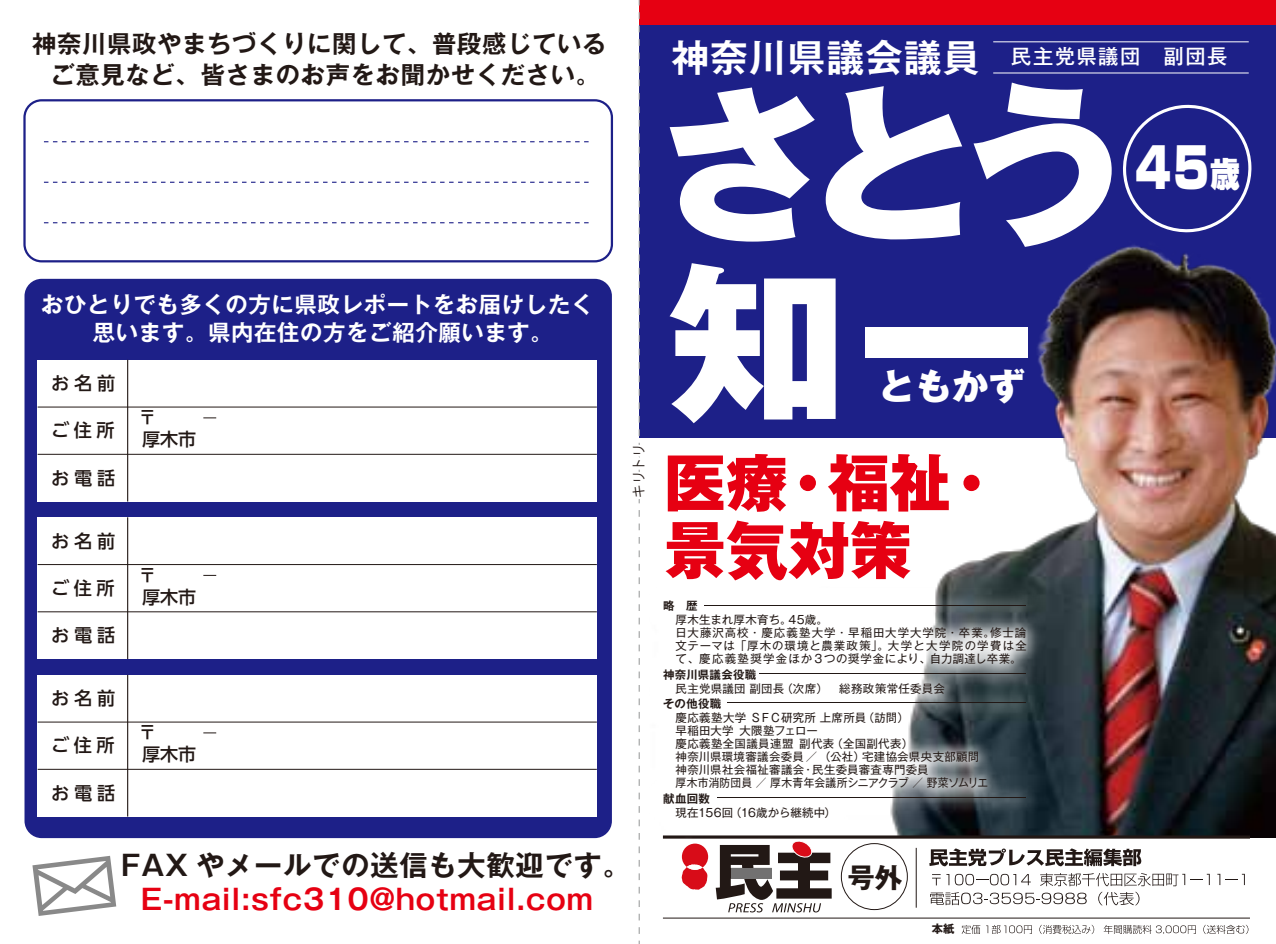
<style>
.page{position:relative;width:1276px;height:944px;background:#fff}
.page>*{position:absolute;margin:0;border:0;box-sizing:border-box;transform-origin:0 0}
.t1{font:800 170.55px "Gothic MB101 Pr 5";color:#fff;scale:1.05 1}
.t2{font:800 170.55px "Gothic MB101 Pr 5";color:#fff}
.t3{font:800 62.32px/67.5px "Gothic MB101 Pr 5";letter-spacing:.005em;color:#e60012}
.t4{font:900 55.57px "Shin Go Pr 5";color:#fff;scale:.8 1}
.t5{font:800 36px "Gothic MB101 Pr 5";color:#fff}
.t6{font:700 28.12px "Gothic MB101 Pr 5 De";letter-spacing:.03em;color:#e60012}
.t7{font:700 28.12px "Gothic MB101 Pr 5 De";letter-spacing:.03em;color:#221815}
.t8{font:700 27.45px "Gothic MB101 Pr 5";color:#221815}
.t9{font:700 24.3px/30.6px "Gothic MB101 Pr 5 De";letter-spacing:.03em;color:#221815;text-align:center}
.t10{font:700 22.28px/28.1px "Gothic MB101 Pr 5 De";letter-spacing:.03em;color:#fff;text-align:center}
.t11{font:500 20.25px "Gothic MB101 Pr 5";letter-spacing:.075em;color:#fff}
.t12{font:500 18.22px "UD Shin Go NT Pro";letter-spacing:.26em;color:#221815}
.t13{font:500 18px/21.8px "UD Shin Go NT Pro";color:#221815}
.t14{font:13.5px "Koz Go Pro";color:#221815}
.t15{font:11.47px/13px "Gothic MB101 Pr 5";letter-spacing:.03em;color:#221815}
.t16{font:11.47px/13px "Gothic MB101 Pr 5";letter-spacing:.085em;color:#221815}
.t17{font:700 11.47px "Gothic MB101 Pr 5 De";letter-spacing:.025em;color:#221815}
.t18{font:11.47px "Gothic MB101 Pr 5";letter-spacing:.01em;color:#221815}
.t19{font:700 11.25px "Gothic MB101 Pr 5";color:#221815}
.s1{font-family:"Gothic MB101 Pr 5 De";font-weight:700;font-size:37.8px}
.s2{font-size:33.98px}
</style>
<div class="page">
<div style="left:639px;top:0;width:637px;height:438px;background:#1d2088"></div>
<div style="left:639px;top:0;width:637px;height:24px;background:#e60012"></div>
<img style="left:1037px;top:245px;width:239px;height:593px">
<svg style="left:1112px;top:835px;width:138px;height:4px"></svg>
<hr style="left:663px;top:918px;width:587px;height:1px;background:#221815">
<svg style="left:1112px;top:848px;width:29px;height:18px"></svg>
<svg style="left:1112px;top:873px;width:97px;height:13px"></svg>
<svg style="left:1217px;top:874px;width:27px;height:11px"></svg>
<svg style="left:1112px;top:892px;width:27px;height:13px"></svg>
<svg style="left:1112px;top:925px;width:84px;height:9px"></svg>
<svg style="left:1203px;top:925px;width:45px;height:9px"></svg>
<svg style="left:1123px;top:104px;width:129px;height:129px"></svg>
<hr style="left:993px;top:41px;width:255px;height:1px;background:#fff">
<hr style="left:993px;top:73px;width:255px;height:1px;background:#fff">
<img style="left:578px;top:515px;width:534px;height:419px">
<hr style="left:704px;top:605px;width:322px;height:1px;background:#221815">
<hr style="left:759px;top:673px;width:267px;height:1px;background:#221815">
<hr style="left:727px;top:703px;width:299px;height:1px;background:#221815">
<hr style="left:717px;top:797px;width:309px;height:1px;background:#221815">
<div style="left:25px;top:279px;width:587px;height:559px;background:#1d2088;border-radius:17px"></div>
<div style="left:23px;top:99px;width:590px;height:163px;border:2px solid #1d2088;border-radius:17px"></div>
<div style="left:38px;top:360px;width:559px;height:142px;background:#fff"></div>
<hr style="left:127px;top:360px;width:1px;height:142px;background:#221815">
<hr style="left:38px;top:407px;width:559px;height:1px;background:#221815">
<hr style="left:38px;top:454px;width:559px;height:1px;background:#221815">
<svg style="left:203px;top:417px;width:13px;height:1px"></svg>
<div style="left:38px;top:517px;width:559px;height:142px;background:#fff"></div>
<hr style="left:127px;top:517px;width:1px;height:142px;background:#221815">
<hr style="left:38px;top:564px;width:559px;height:1px;background:#221815">
<hr style="left:38px;top:611px;width:559px;height:1px;background:#221815">
<svg style="left:203px;top:575px;width:13px;height:1px"></svg>
<div style="left:38px;top:675px;width:559px;height:142px;background:#fff"></div>
<hr style="left:127px;top:675px;width:1px;height:142px;background:#221815">
<hr style="left:38px;top:722px;width:559px;height:1px;background:#221815">
<hr style="left:38px;top:769px;width:559px;height:1px;background:#221815">
<svg style="left:203px;top:732px;width:13px;height:1px"></svg>
<svg style="left:44px;top:141px;width:544px;height:1px"></svg>
<svg style="left:44px;top:182px;width:544px;height:1px"></svg>
<svg style="left:44px;top:222px;width:544px;height:1px"></svg>
<svg style="left:628px;top:0;width:23px;height:944px"></svg>
<h3 class="t9" style="left:32px;top:27px;width:576px">神奈川県政やまちづくりに関して、普段感じているご意見など、皆さまのお声をお聞かせください。</h3>
<h3 class="t10" style="left:41px;top:289px;width:554px">おひとりでも多くの方に県政レポートをお届けしたく思います。県内在住の方をご紹介願います。</h3>
<h3 class="t12" style="left:51px;top:368px;width:66px">お名前</h3>
<h3 class="t12" style="left:51px;top:416px;width:65px">ご住所</h3>
<h3 class="t12" style="left:51px;top:463px;width:66px">お電話</h3>
<h3 class="t12" style="left:51px;top:526px;width:66px">お名前</h3>
<h3 class="t12" style="left:51px;top:573px;width:65px">ご住所</h3>
<h3 class="t12" style="left:51px;top:620px;width:66px">お電話</h3>
<h3 class="t12" style="left:51px;top:683px;width:66px">お名前</h3>
<h3 class="t12" style="left:51px;top:731px;width:65px">ご住所</h3>
<h3 class="t12" style="left:51px;top:778px;width:66px">お電話</h3>
<h3 class="t13" style="left:138px;top:406px;width:59px">〒<br>厚木市</h3>
<h3 class="t13" style="left:138px;top:564px;width:59px">〒<br>厚木市</h3>
<h3 class="t13" style="left:138px;top:721px;width:59px">〒<br>厚木市</h3>
<h3 class="t7" style="left:121px;top:842px;width:511px">FAX やメールでの送信も大歓迎です。</h3>
<h3 class="t6" style="left:141px;top:876px;width:454px">E-mail:sfc310@hotmail.com</h3>
<p class="t14" style="left:630px;top:498px;width:55px;rotate:-90deg">キリトリ</p>
<h3 class="t11" style="left:671px;top:40px;width:557px"><span class="s1">神奈川県議会議員</span> 民主党県議団　副団長</h3>
<h1 class="t1" style="left:654px;top:22px;width:459px">さとう</h1>
<h1 class="t2" style="left:668px;top:200px;width:368px">知一</h1>
<h3 class="t5" style="left:878px;top:356px;width:148px">ともかず</h3>
<h2 class="t3" style="left:664px;top:445px;width:339px">医療・福祉・景気対策</h2>
<p class="t17" style="left:663px;top:596px;width:36px">略　歴</p>
<p class="t16" style="left:675px;top:612px;width:353px">厚木生まれ厚木育ち。45歳。<br>日大藤沢高校・慶応義塾大学・早稲田大学大学院・卒業。修士論文テーマは「厚木の環境と農業政策」。大学と大学院の学費は全て、慶応義塾奨学金ほか 3つの奨学金により、自力調達し卒業。</p>
<p class="t15" style="left:675px;top:681px;width:271px">民主党県議団 副団長（次席）　総務政策常任委員会</p>
<p class="t15" style="left:675px;top:710px;width:314px">慶応義塾大学 ＳＦＣ研究所 上席所員（訪問）<br>早稲田大学大隈塾フェロー<br>慶応義塾全国議員連盟副代表（全国副代表）<br>神奈川県環境審議会委員／（公社）宅建協会県央支部顧問神奈川県社会福祉審議会・民生委員審査専門委員<br>厚木市消防団員／厚木青年会議所シニアクラブ／野菜ソムリエ</p>
<p class="t18" style="left:675px;top:803px;width:162px">現在156回（16歳から継続中）</p>
<p class="t17" style="left:663px;top:665px;width:95px">神奈川県議会役職</p>
<p class="t17" style="left:663px;top:694px;width:60px">その他役職</p>
<p class="t17" style="left:663px;top:789px;width:48px">献血回数</p>
<h3 class="t8" style="left:847px;top:855px;width:56px">号外</h3>
<p class="t19" style="left:931px;top:920px;width:24px">本紙</p>
<h3 class="t4" style="left:1135px;top:124px;width:132px">45<span class="s2">歳</span></h3>
</div>
